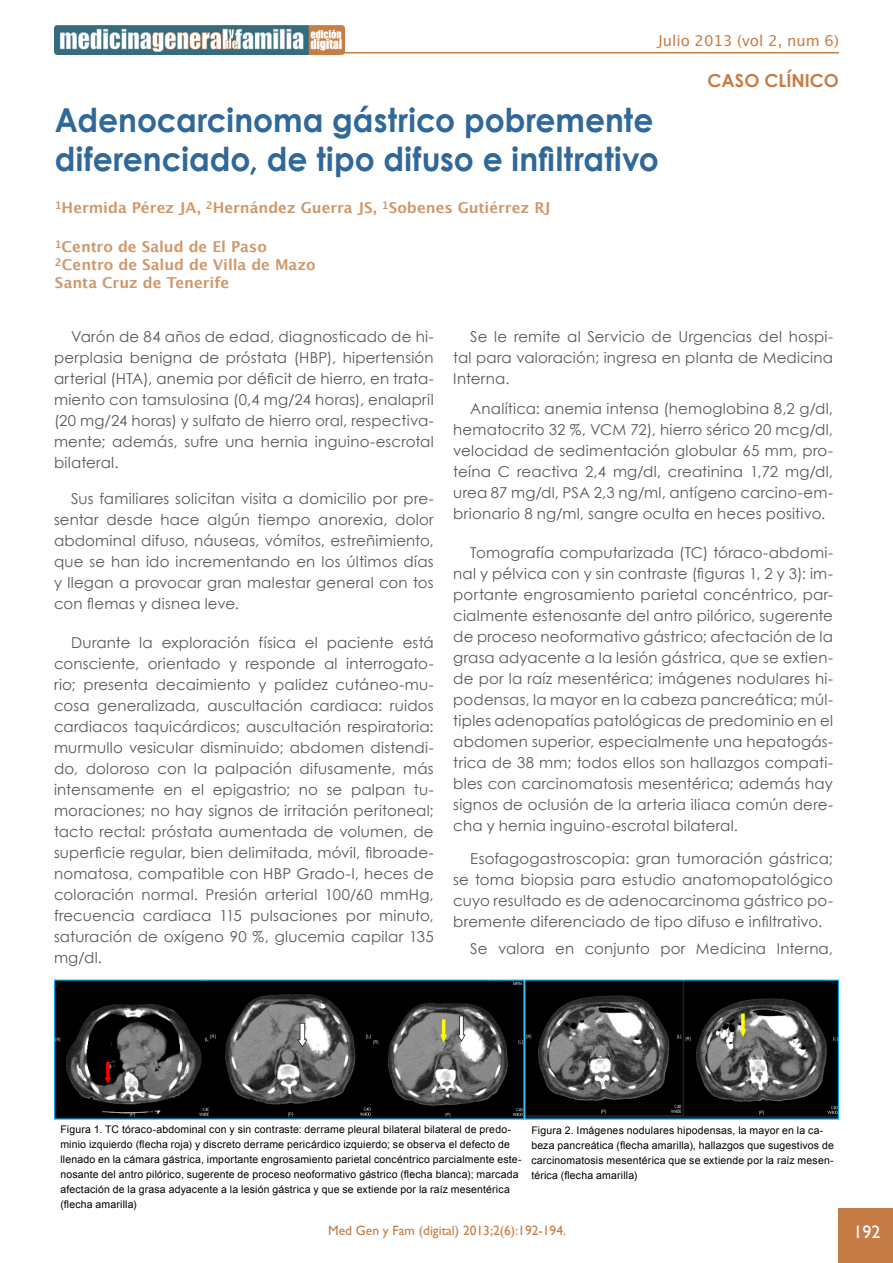
<style>
.page{position:relative;width:893px;height:1263px;background:#fff}
.page>*{position:absolute;margin:0;border:0;box-sizing:border-box;transform-origin:0 0}
.Titulo_principal{font:700 33px/39px "Century Gothic";color:#306899;scale:.95 1}
.SECCIÓN{font:700 18px "Century Gothic";color:#c57d45}
.t1{font:18px "Gill Sans";color:#fff}
.Parrafo{font:15px/21px "Century Gothic";letter-spacing:.01em;color:#57585a;text-align:justify}
.Autor_es_artículos{font:700 15px "Lucida Grande";color:#d1976a}
.t2{font:15px "Lucida Grande";color:#c57d45}
.t3{font:13.5px "Gill Sans";color:#c57d45}
.Titulo_Tabla_MGYF{font:10.5px/15px "Arial";letter-spacing:.015em;color:#000}
</style>
<div class="page">
<img style="left:54px;top:26px;width:291px;height:28px">
<hr style="left:313px;top:52px;width:526px;height:1px;background:#c57d45">
<div style="left:839px;top:1209px;width:54px;height:54px;background:#c57d45"></div>
<img style="left:56px;top:981px;width:466px;height:136px">
<svg style="left:526px;top:981px;width:311px;height:136px;background:#3a3a39"></svg>
<p class="t2" style="left:658px;top:32px;width:182px">Julio 2013 (vol 2, num 6)</p>
<p class="Titulo_principal" style="left:55px;top:99px;width:637px">Adenocarcinoma gástrico pobremente diferenciado, de tipo difuso e infiltrativo</p>
<p class="Autor_es_artículos" style="left:55px;top:195px;width:497px"><sup>1</sup>Hermida Pérez JA, <sup>2</sup>Hernández Guerra JS, <sup>1</sup>Sobenes Gutiérrez RJ</p>
<p class="Autor_es_artículos" style="left:55px;top:234px;width:213px"><sup>1</sup>Centro de Salud de El Paso</p>
<p class="Autor_es_artículos" style="left:55px;top:252px;width:262px"><sup>2</sup>Centro de Salud de Villa de Mazo</p>
<p class="Autor_es_artículos" style="left:55px;top:270px;width:176px">Santa Cruz de Tenerife</p>
<p class="SECCIÓN" style="left:708px;top:67px;width:133px">CASO CLÍNICO</p>
<p class="Parrafo" style="left:54px;top:326px;width:381px;text-indent:17px">Varón de 84 años de edad, diagnosticado de hi&shy;perplasia benigna de próstata (HBP), hipertensión arterial (HTA), anemia por déficit de hierro, en trata&shy;miento con tamsulosina (0,4 mg/24 horas), enalapril (20 mg/24 horas) y sulfato de hierro oral, respectiva&shy;mente; además, sufre una hernia inguino-escrotal bilateral.</p>
<p class="Parrafo" style="left:54px;top:488px;width:381px;text-indent:17px">Sus familiares solicitan visita a domicilio por pre&shy;sentar desde hace algún tiempo anorexia, dolor abdominal difuso, náuseas, vómitos, estreñimiento, que se han ido incrementando en los últimos días y llegan a provocar gran malestar general con tos con flemas y disnea leve.</p>
<p class="Parrafo" style="left:54px;top:632px;width:381px;text-indent:17px">Durante la exploración física el paciente está consciente, orientado y responde al interrogato&shy;rio; presenta decaimiento y palidez cutáneo-mu&shy;cosa generalizada, auscultación cardiaca: ruidos cardiacos taquicárdicos; auscultación respiratoria: murmullo vesicular disminuido; abdomen distendi&shy;do, doloroso con la palpación difusamente, más intensamente en el epigastrio; no se palpan tu&shy;moraciones; no hay signos de irritación peritoneal; tacto rectal: próstata aumentada de volumen, de superficie regular, bien delimitada, móvil, fibroade&shy;nomatosa, compatible con HBP Grado-I, heces de coloración normal. Presión arterial 100/60 mmHg, frecuencia cardiaca 115 pulsaciones por minuto, saturación de oxígeno 90 %, glucemia capilar 135 mg/dl.</p>
<p class="Parrafo" style="left:453px;top:326px;width:381px;text-indent:17px">Se le remite al Servicio de Urgencias del hospi&shy;tal para valoración; ingresa en planta de Medicina Interna.</p>
<p class="Parrafo" style="left:453px;top:398px;width:381px;text-indent:17px">Analítica: anemia intensa (hemoglobina 8,2 g/dl, hematocrito 32 %, VCM 72), hierro sérico 20 mcg/dl, velocidad de sedimentación globular 65 mm, pro&shy;teína C reactiva 2,4 mg/dl, creatinina 1,72 mg/dl, urea 87 mg/dl, PSA 2,3 ng/ml, antígeno carcino-em&shy;brionario 8 ng/ml, sangre oculta en heces positivo.</p>
<p class="Parrafo" style="left:453px;top:542px;width:381px;text-indent:17px">Tomografía computarizada (TC) tóraco-abdomi&shy;nal y pélvica con y sin contraste (figuras 1, 2 y 3): im&shy;portante engrosamiento parietal concéntrico, par&shy;cialmente estenosante del antro pilórico, sugerente de proceso neoformativo gástrico; afectación de la grasa adyacente a la lesión gástrica, que se extien&shy;de por la raíz mesentérica; imágenes nodulares hi&shy;podensas, la mayor en la cabeza pancreática; múl&shy;tiples adenopatías patológicas de predominio en el abdomen superior, especialmente una hepatogás&shy;trica de 38 mm; todos ellos son hallazgos compati&shy;bles con carcinomatosis mesentérica; además hay signos de oclusión de la arteria iliaca común dere&shy;cha y hernia inguino-escrotal bilateral.</p>
<p class="Parrafo" style="left:453px;top:848px;width:381px;text-indent:17px">Esofagogastroscopia: gran tumoración gástrica; se toma biopsia para estudio anatomopatológico cuyo resultado es de adenocarcinoma gástrico po&shy;bremente diferenciado de tipo difuso e infiltrativo.</p>
<p class="Parrafo" style="left:470px;top:938px;width:364px">Se valora en conjunto por Medicina Interna,</p>
<p class="Titulo_Tabla_MGYF" style="left:60px;top:1121px;width:463px">Figura 1. TC tóraco-abdominal con y sin contraste: derrame pleural bilateral bilateral de predo&shy;minio izquierdo (flecha roja) y discreto derrame pericárdico izquierdo; se observa el defecto de llenado en la cámara gástrica, importante engrosamiento parietal concéntrico parcialmente este&shy;nosante del antro pilórico, sugerente de proceso neoformativo gástrico (flecha blanca); marcada afectación de la grasa adyacente a la lesión gástrica y que se extiende por la raíz mesentérica (flecha amarilla)</p>
<p class="Titulo_Tabla_MGYF" style="left:531px;top:1122px;width:304px">Figura 2. Imágenes nodulares hipodensas, la mayor en la ca&shy;beza pancreática (flecha amarilla), hallazgos que sugestivos de carcinomatosis mesentérica que se extiende por la raíz mesen&shy;térica (flecha amarilla)</p>
<p class="t3" style="left:328px;top:1223px;width:239px">Med Gen y Fam (digital) 2013;2(6):192-194.</p>
<p class="t1" style="left:854px;top:1222px;width:28px">192</p>
</div>
